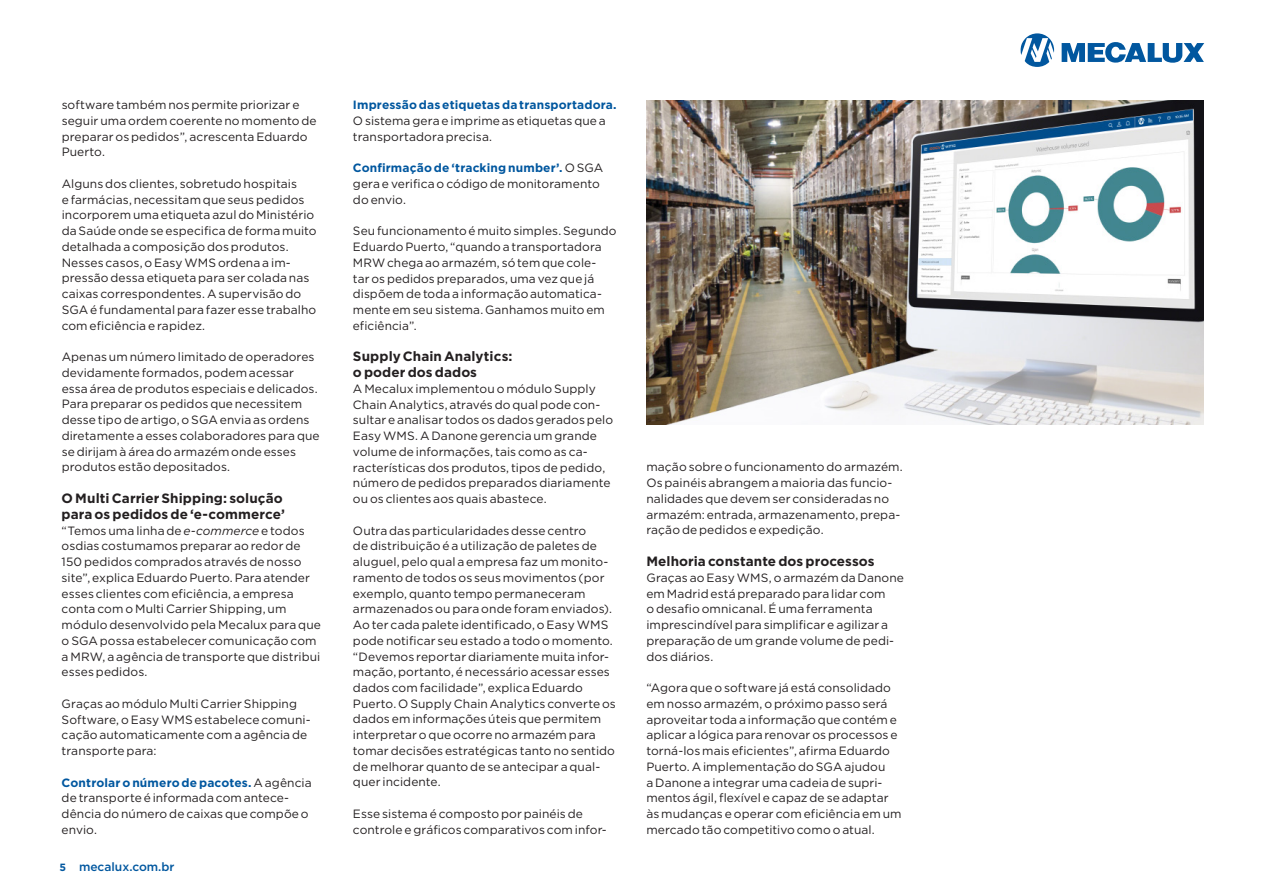
<style>
.page{position:relative;width:1263px;height:893px;background:#fff}
.page>*{position:absolute;margin:0;border:0;box-sizing:border-box;transform-origin:0 0}
.t1{font:700 13.5px/15.8px "Gotham";letter-spacing:.005em;color:#231f20}
.t2{font:12px/15.8px "Gotham";letter-spacing:.005em;color:#231f20}
.t3{font:700 12px "Gotham";letter-spacing:.01em;color:#01579f}
.t4{font:500 12px "Gotham";color:#01579f}
.s1{font-style:italic}
.s2{font-weight:700;color:#01579f}
.s3{font-weight:700;font-size:10.5px}
</style>
<div class="page">
<svg style="left:1020px;top:33px;width:34px;height:34px"></svg>
<svg style="left:1062px;top:42px;width:142px;height:21px"></svg>
<img style="left:646px;top:100px;width:557px;height:324px">
<p class="t2" style="left:62px;top:97px;width:256px">software também nos permite priorizar e seguir uma ordem coerente no momento de preparar os pedidos”, acrescenta Eduardo<br>Puerto.</p>
<p class="t2" style="left:62px;top:176px;width:256px">Alguns dos clientes, sobretudo hospitais<br>e farmácias, necessitam que seus pedidos incorporem uma etiqueta azul do Ministério da Saúde onde se especifica de forma muito detalhada a composição dos produtos.<br>Nesses casos, o Easy WMS ordena a im&shy;pressão dessa etiqueta para ser colada nas caixas correspondentes. A supervisão do SGA é fundamental para fazer esse trabalho com eficiência e rapidez.</p>
<p class="t2" style="left:62px;top:349px;width:260px">Apenas um número limitado de operadores devidamente formados, podem acessar essa área de produtos especiais e delicados.<br>Para preparar os pedidos que necessitem desse tipo de artigo, o SGA envia as ordens diretamente a esses colaboradores para que se dirijam à área do armazém onde esses produtos estão depositados.</p>
<p class="t1" style="left:62px;top:490px;width:225px">O Multi Carrier Shipping: solução para os pedidos de ‘e-commerce’</p>
<p class="t2" style="left:62px;top:522px;width:261px">“Temos uma linha de <span class="s1">e-commerce</span> e todos osdias costumamos preparar ao redor de 150 pedidos comprados através de nosso site”, explica Eduardo Puerto. Para atender esses clientes com eficiência, a empresa conta com o Multi Carrier Shipping, um módulo desenvolvido pela Mecalux para que o SGA possa estabelecer comunicação com a MRW, a agência de transporte que distribui esses pedidos.</p>
<p class="t2" style="left:62px;top:695px;width:250px">Graças ao módulo Multi Carrier Shipping Software, o Easy WMS estabelece comuni&shy;cação automaticamente com a agência de transporte para:</p>
<p class="t2" style="left:62px;top:774px;width:252px"><span class="s2">Controlar o número de pacotes.</span> A agência de transporte é informada com antece&shy;dência do número de caixas que compõe o envio.</p>
<p class="t4" style="left:60px;top:859px;width:117px"><span class="s3">5</span> mecalux.com.br</p>
<p class="t3" style="left:353px;top:97px;width:265px">Impressão das etiquetas da transportadora.</p>
<p class="t2" style="left:353px;top:113px;width:254px">O sistema gera e imprime as etiquetas que a transportadora precisa.</p>
<p class="t2" style="left:353px;top:160px;width:252px"><span class="s2">Confirmação de ‘tracking number’.</span> O SGA gera e verifica o código de monitoramento do envio.</p>
<p class="t2" style="left:353px;top:223px;width:265px">Seu funcionamento é muito simples. Segundo Eduardo Puerto, “quando a transportadora MRW chega ao armazém, só tem que cole-<br>tar os pedidos preparados, uma vez que já dispõem de toda a informação automatica&shy;mente em seu sistema. Ganhamos muito em eficiência”.</p>
<p class="t1" style="left:353px;top:349px;width:161px">Supply Chain Analytics: o poder dos dados</p>
<p class="t2" style="left:353px;top:380px;width:262px">A Mecalux implementou o módulo Supply Chain Analytics, através do qual pode con&shy;sultar e analisar todos os dados gerados pelo Easy WMS. A Danone gerencia um grande volume de informações, tais como as ca&shy;racterísticas dos produtos, tipos de pedido, número de pedidos preparados diariamente ou os clientes aos quais abastece.</p>
<p class="t2" style="left:353px;top:522px;width:264px">Outra das particularidades desse centro<br>de distribuição é a utilização de paletes de aluguel, pelo qual a empresa faz um monito&shy;ramento de todos os seus movimentos (por exemplo, quanto tempo permaneceram armazenados ou para onde foram enviados).<br>Ao ter cada palete identificado, o Easy WMS pode notificar seu estado a todo o momento. “Devemos reportar diariamente muita infor&shy;mação, portanto, é necessário acessar esses dados com facilidade”, explica Eduardo Puerto. O Supply Chain Analytics converte os dados em informações úteis que permitem interpretar o que ocorre no armazém para tomar decisões estratégicas tanto no sentido de melhorar quanto de se antecipar a qual&shy;quer incidente.</p>
<p class="t2" style="left:353px;top:806px;width:255px">Esse sistema é composto por painéis de controle e gráficos comparativos com infor-</p>
<p class="t2" style="left:646px;top:459px;width:258px">mação sobre o funcionamento do armazém.<br>Os painéis abrangem a maioria das funcio&shy;nalidades que devem ser consideradas no armazém: entrada, armazenamento, prepa&shy;ração de pedidos e expedição.</p>
<p class="t1" style="left:646px;top:553px;width:230px">Melhoria constante dos processos</p>
<p class="t2" style="left:646px;top:569px;width:259px">Graças ao Easy WMS, o armazém da Danone em Madrid está preparado para lidar com<br>o desafio omnicanal. É uma ferramenta imprescindível para simplificar e agilizar a preparação de um grande volume de pedi&shy;dos diários.</p>
<p class="t2" style="left:646px;top:680px;width:257px">“Agora que o software já está consolidado em nosso armazém, o próximo passo será aproveitar toda a informação que contém e aplicar a lógica para renovar os processos e torná-los mais eficientes”, afirma Eduardo Puerto. A implementação do SGA ajudou<br>a Danone a integrar uma cadeia de supri&shy;mentos ágil, flexível e capaz de se adaptar às mudanças e operar com eficiência em um mercado tão competitivo como o atual.</p>
</div>
